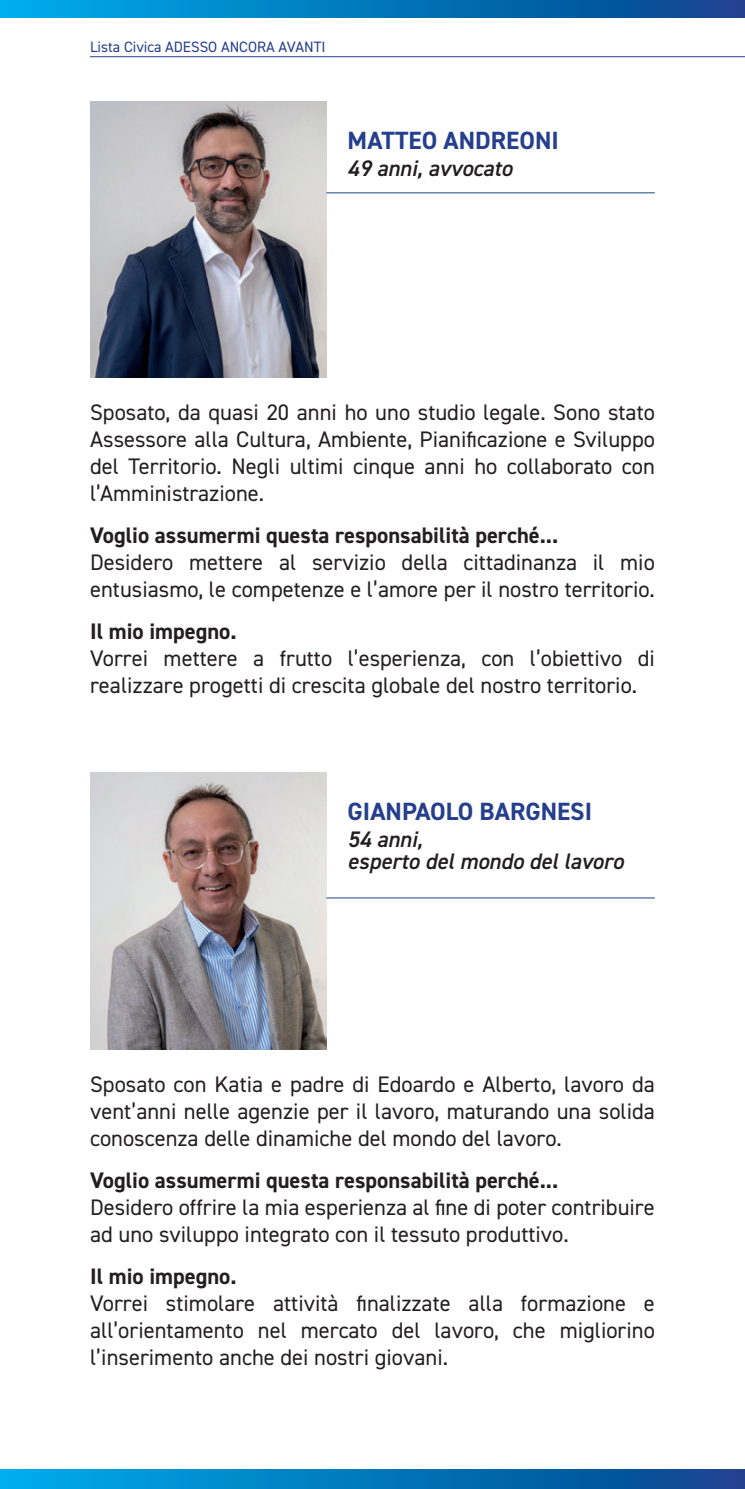
<style>
.page{position:relative;width:745px;height:1489px;background:#fff}
.page>*{position:absolute;margin:0;border:0;box-sizing:border-box;transform-origin:0 0}
.t1{font:700 25px "DIN2014";color:#253f8e}
.t2{font:22.5px/27px "DIN2014";color:#231f20;text-align:justify}
.t3{font:700 22.5px "DIN2014";color:#231f20}
.t4{font:italic 600 22.5px/22px "DIN2014";color:#231f20}
.t5{font:15px "DIN2014";color:#253f8e}
</style>
<div class="page">
<svg style="left:0;top:0;width:744px;height:18px;background:#0377bb"></svg>
<svg style="left:0;top:1469px;width:744px;height:19px;background:#0377bb"></svg>
<svg style="left:744px;top:0;width:1px;height:18px"></svg>
<svg style="left:744px;top:1469px;width:1px;height:19px"></svg>
<hr style="left:90px;top:56px;width:654px;height:1px;background:#253f8e">
<img style="left:90px;top:772px;width:236px;height:277px">
<img style="left:90px;top:101px;width:236px;height:277px">
<hr style="left:326px;top:192px;width:328px;height:1px;background:#134683">
<hr style="left:326px;top:897px;width:328px;height:1px;background:#134683">
<p class="t5" style="left:90px;top:37px;width:237px">Lista Civica ADESSO ANCORA AVANTI</p>
<p class="t1" style="left:347px;top:124px;width:212px">MATTEO ANDREONI</p>
<p class="t4" style="left:347px;top:157px;width:166px">49 anni, avvocato</p>
<p class="t2" style="left:90px;top:398px;width:566px">Sposato, da quasi 20 anni ho uno studio legale. Sono stato Assessore alla Cultura, Ambiente, Pianificazione e Sviluppo del Territorio. Negli ultimi cinque anni ho collaborato con l’Amministrazione.</p>
<p class="t3" style="left:90px;top:520px;width:469px">Voglio assumermi questa responsabilità perché...</p>
<p class="t2" style="left:90px;top:548px;width:566px">Desidero mettere al servizio della cittadinanza il mio entusiasmo, le competenze e l’amore per il nostro territorio.</p>
<p class="t3" style="left:90px;top:616px;width:148px">Il mio impegno.</p>
<p class="t2" style="left:90px;top:644px;width:566px">Vorrei mettere a frutto l’esperienza, con l’obiettivo di realizzare progetti di crescita globale del nostro territorio.</p>
<p class="t1" style="left:347px;top:794px;width:246px">GIANPAOLO BARGNESI</p>
<p class="t4" style="left:347px;top:827px;width:277px">54 anni,<br>esperto del mondo del lavoro</p>
<p class="t2" style="left:90px;top:1070px;width:566px">Sposato con Katia e padre di Edoardo e Alberto, lavoro da vent’anni nelle agenzie per il lavoro, maturando una solida conoscenza delle dinamiche del mondo del lavoro.</p>
<p class="t3" style="left:90px;top:1165px;width:469px">Voglio assumermi questa responsabilità perché...</p>
<p class="t2" style="left:90px;top:1193px;width:566px">Desidero offrire la mia esperienza al fine di poter contribuire ad uno sviluppo integrato con il tessuto produttivo.</p>
<p class="t3" style="left:90px;top:1261px;width:148px">Il mio impegno.</p>
<p class="t2" style="left:90px;top:1289px;width:566px">Vorrei stimolare attività finalizzate alla formazione e all’orientamento nel mercato del lavoro, che migliorino l’inserimento anche dei nostri giovani.</p>
</div>
